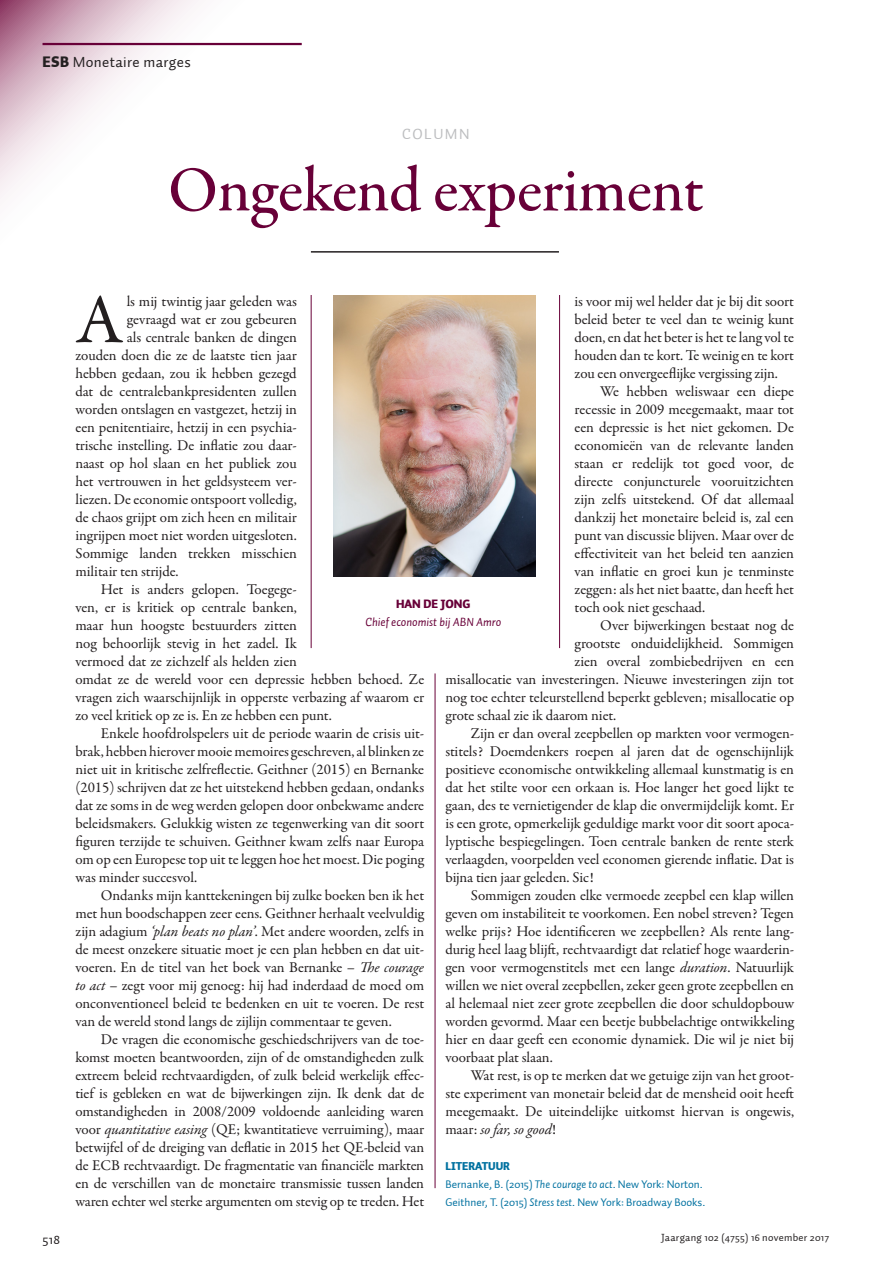
<style>
.page{position:relative;width:893px;height:1263px;background:#fff}
.page>*{position:absolute;margin:0;border:0;box-sizing:border-box;transform-origin:0 0}
.PLAT_Initiaal_3r{font:70.5px "Garamond Premr Pro";color:#231f20}
.KP01_43pt{font:500 64.5px "Garamond Premr Pro";letter-spacing:-.015em;color:#680038}
.PLAT_VervolgAlinea{font:15px/18px "Garamond Premr Pro";letter-spacing:-.005em;color:#231f20;text-align:justify}
.PLAT_Initiaal_3r-2{font:15px "Garamond Premr Pro";letter-spacing:-.005em;color:#231f20}
.t1{font:15px "Auto 1";letter-spacing:.025em;color:#231f20}
.DIVE_Rubriek{font:15px "Auto 1";letter-spacing:.1em;color:#bcbdbf}
.t2{font:13.5px "Auto 1";color:#231f20}
.AUIN_AuteurVermeldin{font:italic 12px "Auto 1";color:#680038}
.AUTR_AuteurNaamLinks{font:900 12px "Auto 1";color:#680038}
.KDPT_LiteratuurTekst{font:11.25px "Auto 1";color:#0071a0}
.KDK1_LiteratuurKop{font:900 11.25px "Auto 1";color:#0071a0}
.t3{font:10.5px "Auto 1";letter-spacing:.025em;color:#231f20}
.s1{font-weight:900}
.s2{font-style:italic}
</style>
<div class="page">
<svg style="left:0;top:0;width:251px;height:199px"></svg>
<hr style="left:43px;top:43px;width:259px;height:2px;background:#680038">
<img style="left:333px;top:295px;width:202px;height:281px">
<hr style="left:311px;top:251px;width:248px;height:2px;background:#231f20">
<hr style="left:435px;top:673px;width:1px;height:515px;background:#680038">
<hr style="left:559px;top:295px;width:1px;height:353px;background:#680038">
<hr style="left:311px;top:295px;width:1px;height:353px;background:#680038">
<p class="t1" style="left:43px;top:53px;width:150px"><span class="s1">ESB</span> Monetaire marges</p>
<p class="DIVE_Rubriek" style="left:402px;top:125px;width:69px">COLUMN</p>
<p class="KP01_43pt" style="left:168px;top:151px;width:538px">Ongekend experiment</p>
<p class="PLAT_Initiaal_3r" style="left:75px;top:277px;width:49px">A</p>
<p class="PLAT_Initiaal_3r-2" style="left:127px;top:292px;width:172px">ls mij twintig jaar geleden was</p>
<p class="PLAT_VervolgAlinea" style="left:575px;top:293px;width:221px">is voor mij wel helder dat je bij dit soort beleid beter te veel dan te weinig kunt doen, en dat het beter is het te lang vol te houden dan te kort. Te weinig en te kort zou een onvergeeflijke vergissing zijn.</p>
<p class="PLAT_VervolgAlinea" style="left:575px;top:383px;width:221px;text-indent:26px">We hebben weliswaar een diepe recessie in 2009 meegemaakt, maar tot een depressie is het niet gekomen. De economieën van de relevante landen staan er redelijk tot goed voor, de directe conjuncturele vooruitzichten zijn zelfs uitstekend. Of dat allemaal dankzij het monetaire beleid is, zal een punt van discussie blijven. Maar over de effectiviteit van het beleid ten aanzien van inflatie en groei kun je tenminste zeggen: als het niet baatte, dan heeft het toch ook niet geschaad.</p>
<p class="PLAT_VervolgAlinea" style="left:600px;top:617px;width:195px">Over bijwerkingen bestaat nog de</p>
<p class="PLAT_VervolgAlinea" style="left:575px;top:635px;width:221px">grootste onduidelijkheid. Sommigen</p>
<p class="PLAT_VervolgAlinea" style="left:575px;top:653px;width:221px">zien overal zombiebedrijven en een</p>
<p class="PLAT_VervolgAlinea" style="left:445px;top:671px;width:350px">misallocatie van investeringen. Nieuwe investeringen zijn tot</p>
<p class="PLAT_VervolgAlinea" style="left:445px;top:689px;width:350px">nog toe echter teleurstellend beperkt gebleven; misallocatie op</p>
<p class="PLAT_VervolgAlinea" style="left:445px;top:707px;width:172px">grote schaal zie ik daarom niet.</p>
<p class="PLAT_VervolgAlinea" style="left:445px;top:725px;width:350px;text-indent:26px">Zijn er dan overal zeepbellen op markten voor vermogen&shy;stitels? Doemdenkers roepen al jaren dat de ogenschijnlijk positieve economische ontwikkeling allemaal kunstmatig is en dat het stilte voor een orkaan is. Hoe langer het goed lijkt te gaan, des te vernietigender de klap die onvermijdelijk komt. Er is een grote, opmerkelijk geduldige markt voor dit soort apoca&shy;lyptische bespiegelingen. Toen centrale banken de rente sterk verlaagden, voorpelden veel economen gierende inflatie. Dat is bijna tien jaar geleden. Sic!</p>
<p class="PLAT_VervolgAlinea" style="left:445px;top:887px;width:350px;text-indent:26px">Sommigen zouden elke vermoede zeepbel een klap willen geven om instabiliteit te voorkomen. Een nobel streven? Tegen welke prijs? Hoe identificeren we zeepbellen? Als rente lang&shy;durig heel laag blijft, rechtvaardigt dat relatief hoge waarderin&shy;gen voor vermogenstitels met een lange <span class="s2">duration</span>. Natuurlijk willen we niet overal zeepbellen, zeker geen grote zeepbellen en al helemaal niet zeer grote zeepbellen die door schuldopbouw worden gevormd. Maar een beetje bubbelachtige ontwikkeling hier en daar geeft een economie dynamiek. Die wil je niet bij voorbaat plat slaan.</p>
<p class="PLAT_VervolgAlinea" style="left:445px;top:1067px;width:350px;text-indent:26px">Wat rest, is op te merken dat we getuige zijn van het groot&shy;ste experiment van monetair beleid dat de mensheid ooit heeft meegemaakt. De uiteindelijke uitkomst hiervan is ongewis, maar: <span class="s2">so far, so good</span>!</p>
<p class="KDK1_LiteratuurKop" style="left:445px;top:1159px;width:66px">LITERATUUR</p>
<p class="KDPT_LiteratuurTekst" style="left:445px;top:1177px;width:259px">Bernanke, B. (2015) <span class="s2">The courage to act</span>. New York: Norton.</p>
<p class="KDPT_LiteratuurTekst" style="left:445px;top:1195px;width:261px">Geithner, T. (2015) <span class="s2">Stress test</span>. New York: Broadway Books.</p>
<p class="PLAT_Initiaal_3r-2" style="left:127px;top:310px;width:172px">gevraagd wat er zou gebeuren</p>
<p class="PLAT_Initiaal_3r-2" style="left:127px;top:328px;width:172px">als centrale banken de dingen</p>
<p class="PLAT_Initiaal_3r-2" style="left:75px;top:346px;width:223px">zouden doen die ze de laatste tien jaar</p>
<p class="PLAT_Initiaal_3r-2" style="left:75px;top:364px;width:223px">hebben gedaan, zou ik hebben gezegd</p>
<p class="PLAT_Initiaal_3r-2" style="left:75px;top:382px;width:223px">dat de centralebankpresidenten zullen</p>
<p class="PLAT_Initiaal_3r-2" style="left:75px;top:400px;width:223px">worden ontslagen en vastgezet, hetzij in</p>
<p class="PLAT_Initiaal_3r-2" style="left:75px;top:418px;width:223px">een penitentiaire, hetzij in een psychia-</p>
<p class="PLAT_Initiaal_3r-2" style="left:75px;top:436px;width:223px">trische instelling. De inflatie zou daar-</p>
<p class="PLAT_Initiaal_3r-2" style="left:75px;top:454px;width:223px">naast op hol slaan en het publiek zou</p>
<p class="PLAT_Initiaal_3r-2" style="left:75px;top:472px;width:223px">het vertrouwen in het geldsysteem ver-</p>
<p class="PLAT_Initiaal_3r-2" style="left:75px;top:490px;width:223px">liezen. De economie ontspoort volledig,</p>
<p class="PLAT_Initiaal_3r-2" style="left:75px;top:508px;width:223px">de chaos grijpt om zich heen en militair</p>
<p class="PLAT_Initiaal_3r-2" style="left:75px;top:526px;width:223px">ingrijpen moet niet worden uitgesloten.</p>
<p class="PLAT_Initiaal_3r-2" style="left:75px;top:544px;width:223px">Sommige landen trekken misschien</p>
<p class="PLAT_Initiaal_3r-2" style="left:75px;top:562px;width:105px">militair ten strijde.</p>
<p class="PLAT_VervolgAlinea" style="left:75px;top:581px;width:350px;text-align:left;text-indent:26px">Het is anders gelopen. Toegege-<br>ven, er is kritiek op centrale banken,<br>maar hun hoogste bestuurders zitten<br>nog behoorlijk stevig in het zadel. Ik<br>vermoed dat ze zichzelf als helden zien<br>omdat ze de wereld voor een depressie hebben behoed. Ze vragen zich waarschijnlijk in opperste verbazing af waarom er zo veel kritiek op ze is. En ze hebben een punt.</p>
<p class="PLAT_VervolgAlinea" style="left:75px;top:725px;width:350px;text-indent:26px">Enkele hoofdrolspelers uit de periode waarin de crisis uit&shy;brak, hebben hierover mooie memoires geschreven, al blinken ze niet uit in kritische zelfreflectie. Geithner (2015) en Bernanke (2015) schrijven dat ze het uitstekend hebben gedaan, ondanks dat ze soms in de weg werden gelopen door onbekwame andere beleidsmakers. Gelukkig wisten ze tegenwerking van dit soort figuren terzijde te schuiven. Geithner kwam zelfs naar Europa om op een Europese top uit te leggen hoe het moest. Die poging was minder succesvol.</p>
<p class="PLAT_VervolgAlinea" style="left:75px;top:887px;width:350px;text-indent:26px">Ondanks mijn kanttekeningen bij zulke boeken ben ik het met hun boodschappen zeer eens. Geithner herhaalt veelvuldig zijn adagium <span class="s2">‘plan beats no plan’</span>. Met andere woorden, zelfs in de meest onzekere situatie moet je een plan hebben en dat uit&shy;voeren. En de titel van het boek van Bernanke – <span class="s2">The courage to act</span> – zegt voor mij genoeg: hij had inderdaad de moed om onconventioneel beleid te bedenken en uit te voeren. De rest van de wereld stond langs de zijlijn commentaar te geven.</p>
<p class="PLAT_VervolgAlinea" style="left:75px;top:1031px;width:350px;text-indent:26px">De vragen die economische geschiedschrijvers van de toe&shy;komst moeten beantwoorden, zijn of de omstandigheden zulk extreem beleid rechtvaardigden, of zulk beleid werkelijk effec&shy;tief is gebleken en wat de bijwerkingen zijn. Ik denk dat de omstandigheden in 2008/2009 voldoende aanleiding waren voor <span class="s2">quantitative easing</span> (QE; kwantitatieve verruiming), maar betwijfel of de dreiging van deflatie in 2015 het QE-beleid van de ECB rechtvaardigt. De fragmentatie van financiële markten en de verschillen van de monetaire transmissie tussen landen waren echter wel sterke argumenten om stevig op te treden. Het</p>
<p class="AUTR_AuteurNaamLinks" style="left:396px;top:596px;width:76px">HAN DE JONG</p>
<p class="AUIN_AuteurVermeldin" style="left:365px;top:614px;width:137px">Chief economist bij ABN Amro</p>
<p class="t2" style="left:43px;top:1231px;width:19px">518</p>
<p class="t3" style="left:661px;top:1231px;width:169px">Jaargang 102 (4755) 16 november 2017</p>
</div>
